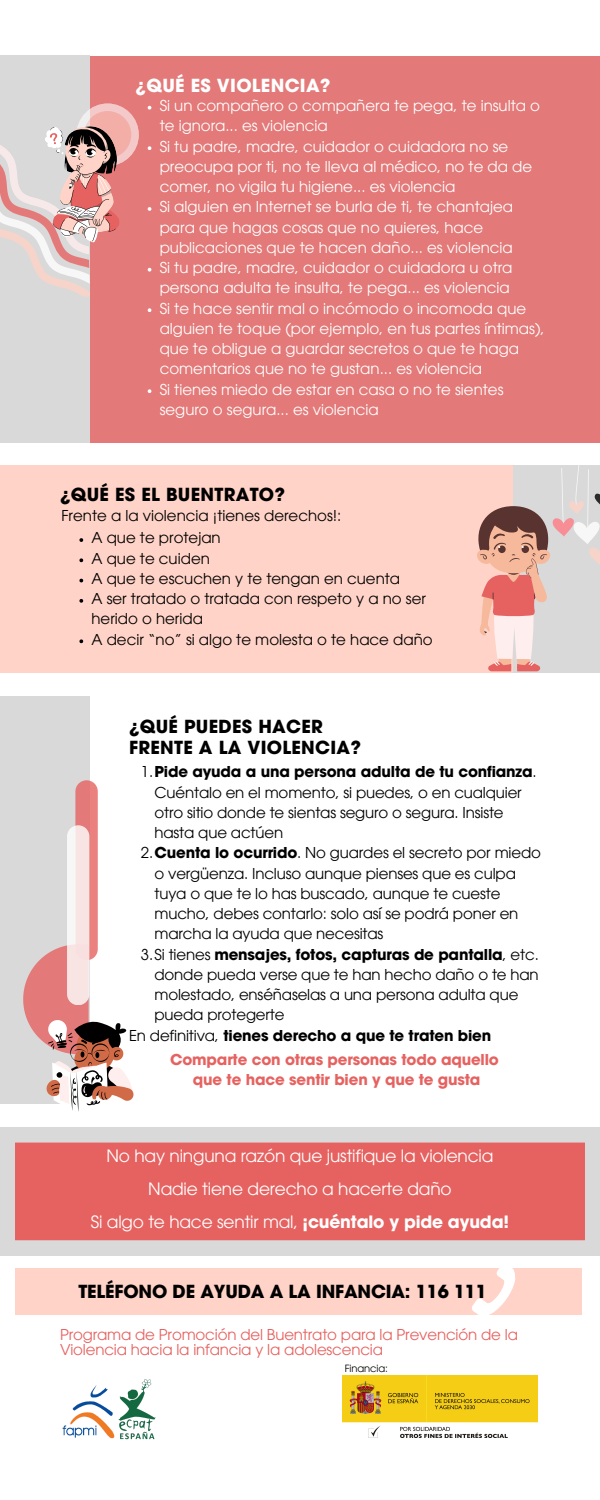
<style>
.page{position:relative;width:600px;height:1500px;background:#fff}
.page>*{position:absolute;margin:0;border:0;box-sizing:border-box;transform-origin:0 0}
.t1{font:700 18px/21px "ITC Avant Garde Pro";letter-spacing:.015em;color:#000}
.t2{font:700 18px "ITC Avant Garde Pro";letter-spacing:-.01em;color:#000}
.t3{font:700 18px "ITC Avant Garde Pro";letter-spacing:.015em;color:#fff}
.t4{font:17px "ITC Avant Garde Pro";letter-spacing:-.01em;color:#fff}
.t5{font:15px/20.2px "ITC Avant Garde Pro";letter-spacing:-.01em;color:#000}
.t6{font:15px/20.2px "ITC Avant Garde Pro";color:#fff}
.t7{font:15px/15px "ITC Avant Garde Pro";letter-spacing:-.01em;color:#e66260}
.t8{font:700 15px "ITC Avant Garde Pro";letter-spacing:-.01em;color:#e66260}
.t9{font:700 15px "ITC Avant Garde Pro";letter-spacing:-.01em;color:#000}
.t10{font:10px "ITC Avant Garde Pro";letter-spacing:-.01em;color:#000}
.s1{font-weight:700}
.s2{font-weight:400}
</style>
<div class="page">
<div style="left:0;top:465px;width:513px;height:208px;background:#ffd3c7"></div>
<div style="left:0;top:56px;width:89px;height:387px;background:#d9d9d9"></div>
<div style="left:90px;top:56px;width:510px;height:387px;background:#e37978"></div>
<svg style="left:0;top:104px;width:139px;height:196px"></svg>
<svg style="left:477px;top:465px;width:123px;height:206px;background:#dbbfba"></svg>
<div style="left:0;top:696px;width:89px;height:408px;background:#d9d9d9"></div>
<svg style="left:23px;top:780px;width:110px;height:332px"></svg>
<svg style="left:0;top:1128px;width:600px;height:127px;background:#e28280"></svg>
<div style="left:15px;top:1269px;width:567px;height:46px;background:#ffd3c7"></div>
<svg style="left:465px;top:1268px;width:56px;height:47px"></svg>
<img style="left:62px;top:1385px;width:53px;height:54px">
<img style="left:118px;top:1379px;width:38px;height:61px">
<img style="left:343px;top:1375px;width:194px;height:63px">
<svg style="left:148px;top:106px;width:3px;height:4px"></svg>
<svg style="left:148px;top:146px;width:3px;height:4px"></svg>
<svg style="left:148px;top:207px;width:3px;height:4px"></svg>
<svg style="left:148px;top:268px;width:3px;height:4px"></svg>
<svg style="left:148px;top:308px;width:3px;height:4px"></svg>
<svg style="left:148px;top:389px;width:3px;height:4px"></svg>
<svg style="left:79px;top:538px;width:4px;height:4px"></svg>
<svg style="left:79px;top:558px;width:4px;height:4px"></svg>
<svg style="left:79px;top:579px;width:4px;height:3px"></svg>
<svg style="left:79px;top:599px;width:4px;height:4px"></svg>
<svg style="left:79px;top:639px;width:4px;height:4px"></svg>
<p class="t3" style="left:136px;top:79px;width:196px">¿QUÉ ES VIOLENCIA?</p>
<p class="t6" style="left:160px;top:97px;width:382px">Si un compañero o compañera te pega, te insulta o te ignora... es violencia</p>
<p class="t6" style="left:160px;top:138px;width:374px">Si tu padre, madre, cuidador o cuidadora no se preocupa por ti, no te lleva al médico, no te da de comer, no vigila tu higiene... es violencia</p>
<p class="t6" style="left:160px;top:199px;width:355px">Si alguien en Internet se burla de ti, te chantajea para que hagas cosas que no quieres, hace publicaciones que te hacen daño... es violencia</p>
<p class="t6" style="left:160px;top:259px;width:354px">Si tu padre, madre, cuidador o cuidadora u otra persona adulta te insulta, te pega... es violencia</p>
<p class="t6" style="left:160px;top:300px;width:387px">Si te hace sentir mal o incómodo o incomoda que alguien te toque (por ejemplo, en tus partes íntimas), que te obligue a guardar secretos o que te haga comentarios que no te gustan... es violencia</p>
<p class="t6" style="left:160px;top:381px;width:345px">Si tienes miedo de estar en casa o no te sientes seguro o segura... es violencia</p>
<p class="t1" style="left:60px;top:486px;width:227px">¿QUÉ ES EL BUENTRATO?</p>
<p class="t5" style="left:61px;top:508px;width:282px">Frente a la violencia ¡tienes derechos!:</p>
<p class="t5" style="left:91px;top:530px;width:131px">A que te protejan</p>
<p class="t5" style="left:91px;top:550px;width:120px">A que te cuiden</p>
<p class="t5" style="left:91px;top:570px;width:310px">A que te escuchen y te tengan en cuenta</p>
<h1 class="t5" style="left:91px;top:590px;width:336px">A ser tratado o tratada con respeto y a no ser herido o herida</h1>
<h4 class="t5" style="left:91px;top:631px;width:343px">A decir “no” si algo te molesta o te hace daño</h4>
<p class="t1" style="left:129px;top:718px;width:234px">¿QUÉ PUEDES HACER<br>FRENTE A LA VIOLENCIA?</p>
<p class="t5" style="left:155px;top:764px;width:384px;text-indent:-14px">1.<span class="s1">Pide ayuda a una persona adulta de tu confianza</span>.<br>Cuéntalo en el momento, si puedes, o en cualquier otro sitio donde te sientas seguro o segura. Insiste hasta que actúen</p>
<p class="t5" style="left:155px;top:845px;width:388px;text-indent:-14px">2.<span class="s1">Cuenta lo ocurrido</span>. No guardes el secreto por miedo o vergüenza. Incluso aunque pienses que es culpa tuya o que te lo has buscado, aunque te cueste mucho, debes contarlo: solo así se podrá poner en marcha la ayuda que necesitas</p>
<p class="t5" style="left:155px;top:946px;width:386px;text-indent:-14px">3.Si tienes <span class="s1">mensajes, fotos, capturas de pantalla</span>, etc. donde pueda verse que te han hecho daño o te han molestado, enséñaselas a una persona adulta que pueda protegerte</p>
<h1 class="t9" style="left:129px;top:1030px;width:364px"><span class="s2">En definitiva,</span> tienes derecho a que te traten bien</h1>
<h4 class="t8" style="left:170px;top:1054px;width:330px">Comparte con otras personas todo aquello</h4>
<h3 class="t8" style="left:193px;top:1074px;width:289px">que te hace sentir bien y que te gusta</h3>
<p class="t4" style="left:106px;top:1150px;width:388px">No hay ninguna razón que justifique la violencia</p>
<p class="t4" style="left:148px;top:1183px;width:305px">Nadie tiene derecho a hacerte daño</p>
<p class="t4" style="left:91px;top:1216px;width:420px">Si algo te hace sentir mal, <span class="s1">¡cuéntalo y pide ayuda!</span></p>
<p class="t2" style="left:78px;top:1284px;width:410px">TELÉFONO DE AYUDA A LA INFANCIA: 116 111</p>
<p class="t7" style="left:60px;top:1329px;width:459px">Programa de Promoción del Buentrato para la Prevención de la<br>Violencia hacia la infancia y la adolescencia</p>
<h2 class="t10" style="left:345px;top:1365px;width:45px">Financia:</h2>
</div>
